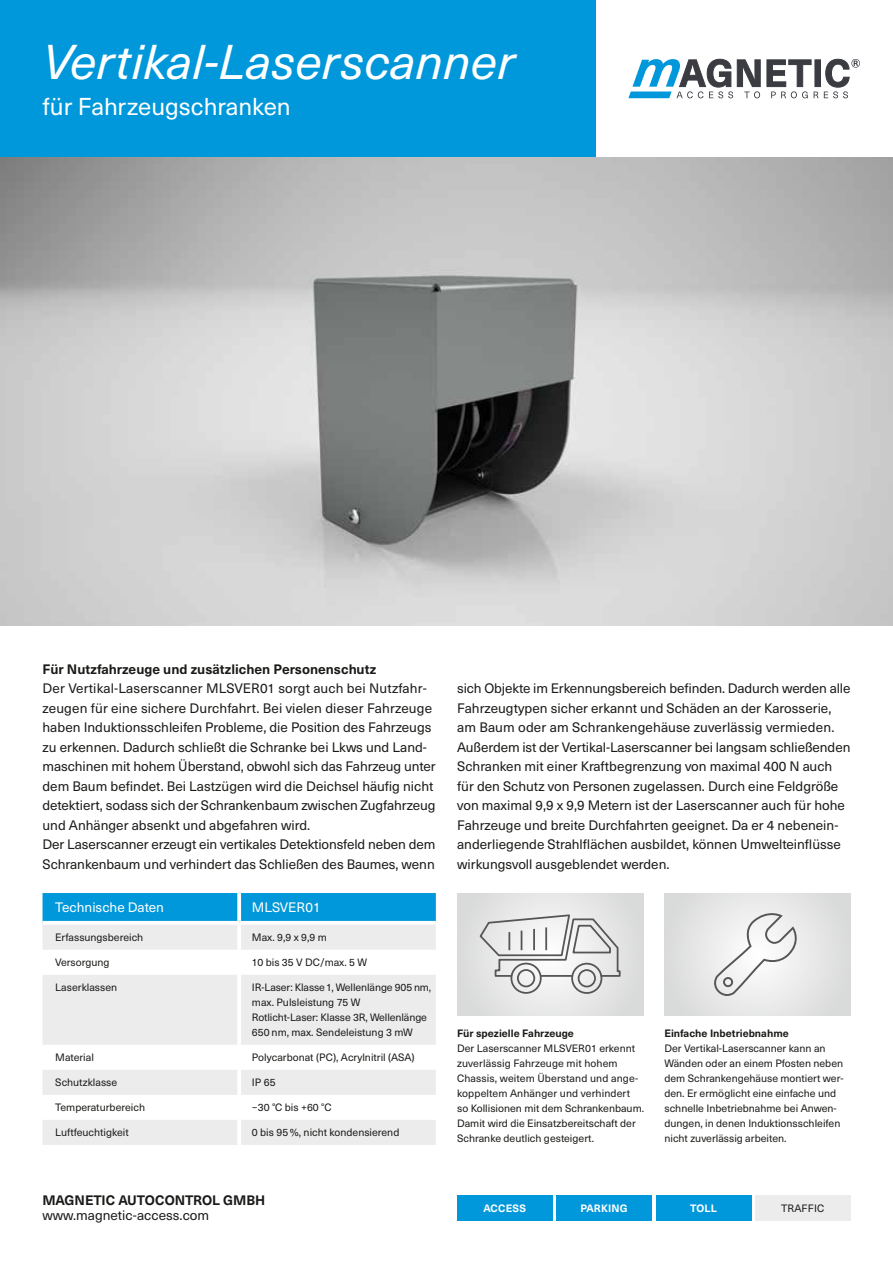
<style>
.page{position:relative;width:893px;height:1263px;background:#fff}
.page>*{position:absolute;margin:0;border:0;box-sizing:border-box;transform-origin:0 0}
.t1{font:italic 48px "Neue Haas Unica Pro";color:#fff}
.t2{font:24px "Neue Haas Unica Pro";color:#fff}
.t3{font:13.5px/19.5px "Neue Haas Unica Pro";color:#1a1a18}
.t4{font:700 13.5px "Neue Haas Unica Pro";color:#1a1a18}
.t5{font:13.5px "Neue Haas Unica Pro";color:#fff}
.t6{font:10.5px/15px "Neue Haas Unica Pro";color:#1a1a18}
.t7{font:700 10.5px "Neue Haas Unica Pro";color:#1a1a18}
.t8{font:700 10.5px "Neue Haas Unica Pro";letter-spacing:.02em;color:#fff}
.t9{font:10.5px "Neue Haas Unica Pro";letter-spacing:.02em;color:#1a1a18}
</style>
<div class="page">
<div style="left:815px;top:60px;width:5px;height:27px;background:#3a3c42"></div>
<svg style="left:628px;top:59px;width:132px;height:39px"></svg>
<svg style="left:767px;top:60px;width:51px;height:38px"></svg>
<svg style="left:824px;top:59px;width:36px;height:39px"></svg>
<div style="left:0;top:0;width:595px;height:157px;background:#0098da"></div>
<div style="left:457px;top:1195px;width:95px;height:25px;background:#0098da"></div>
<div style="left:755px;top:1195px;width:95px;height:25px;background:#ececed"></div>
<div style="left:656px;top:1195px;width:95px;height:25px;background:#0098da"></div>
<div style="left:556px;top:1195px;width:96px;height:25px;background:#0098da"></div>
<div style="left:43px;top:893px;width:393px;height:28px;background:#0098da"></div>
<svg style="left:43px;top:925px;width:393px;height:220px;fill:#ececed"></svg>
<hr style="left:237px;top:925px;width:4px;height:25px;background:#fff">
<hr style="left:237px;top:950px;width:4px;height:25px;background:#fff">
<hr style="left:237px;top:975px;width:4px;height:70px;background:#fff">
<hr style="left:237px;top:1045px;width:4px;height:25px;background:#fff">
<hr style="left:237px;top:1070px;width:4px;height:25px;background:#fff">
<hr style="left:237px;top:1095px;width:4px;height:25px;background:#fff">
<hr style="left:237px;top:1120px;width:4px;height:25px;background:#fff">
<svg style="left:237px;top:893px;width:4px;height:28px"></svg>
<div style="left:664px;top:893px;width:186px;height:122px;background:#e2e3e3"></div>
<svg style="left:713px;top:913px;width:90px;height:83px"></svg>
<svg style="left:457px;top:893px;width:186px;height:122px;background:#e1e1e1"></svg>
<div style="left:517px;top:969px;width:18px;height:18px;border:2px solid #565656;border-radius:50%"></div>
<div style="left:578px;top:969px;width:18px;height:18px;border:2px solid #565656;border-radius:50%"></div>
<div style="left:510px;top:963px;width:32px;height:31px;border:2px solid #565656;border-radius:50%"></div>
<div style="left:571px;top:963px;width:31px;height:31px;border:2px solid #565656;border-radius:50%"></div>
<svg style="left:480px;top:914px;width:141px;height:64px"></svg>
<hr style="left:533px;top:929px;width:2px;height:21px;background:#565656">
<hr style="left:545px;top:927px;width:2px;height:23px;background:#565656">
<img style="left:0;top:157px;width:893px;height:468px">
<h1 class="t1" style="left:43px;top:34px;width:474px">Vertikal-Laserscanner</h1>
<h2 class="t2" style="left:43px;top:92px;width:250px">für Fahrzeugschranken</h2>
<p class="t4" style="left:43px;top:661px;width:335px">Für Nutzfahrzeuge und zusätzlichen Personenschutz</p>
<p class="t3" style="left:43px;top:679px;width:395px">Der Vertikal-Laserscanner MLSVER01 sorgt auch bei Nutzfahr&shy;zeugen für eine sichere Durchfahrt. Bei vielen dieser Fahrzeuge haben Induktionsschleifen Probleme, die Position des Fahrzeugs zu erkennen. Dadurch schließt die Schranke bei Lkws und Land&shy;maschinen mit hohem Überstand, obwohl sich das Fahrzeug unter dem Baum befindet. Bei Lastzügen wird die Deichsel häufig nicht detektiert, sodass sich der Schrankenbaum zwischen Zugfahrzeug und Anhänger absenkt und abgefahren wird.<br>Der Laserscanner erzeugt ein vertikales Detektionsfeld neben dem Schrankenbaum und verhindert das Schließen des Baumes, wenn</p>
<p class="t3" style="left:457px;top:679px;width:395px">sich Objekte im Erkennungsbereich befinden. Dadurch werden alle Fahrzeugtypen sicher erkannt und Schäden an der Karosserie, am Baum oder am Schrankengehäuse zuverlässig vermieden.<br>Außerdem ist der Vertikal-Laserscanner bei langsam schließenden Schranken mit einer Kraftbegrenzung von maximal 400 N auch für den Schutz von Personen zugelassen. Durch eine Feldgröße von maximal 9,9 x 9,9 Metern ist der Laserscanner auch für hohe Fahrzeuge und breite Durchfahrten geeignet. Da er 4 nebenein&shy;anderliegende Strahlflächen ausbildet, können Umwelteinflüsse wirkungsvoll ausgeblendet werden.</p>
<p class="t5" style="left:55px;top:899px;width:110px">Technische Daten</p>
<p class="t5" style="left:252px;top:899px;width:70px">MLSVER01</p>
<p class="t6" style="left:55px;top:930px;width:90px">Erfassungsbereich</p>
<p class="t6" style="left:252px;top:930px;width:77px">Max. 9,9 x 9,9 m</p>
<p class="t6" style="left:55px;top:955px;width:56px">Versorgung</p>
<p class="t6" style="left:252px;top:955px;width:117px">10 bis 35 V DC/max. 5 W</p>
<p class="t6" style="left:55px;top:980px;width:63px">Laserklassen</p>
<p class="t6" style="left:252px;top:980px;width:181px">IR-Laser: Klasse 1, Wellenlänge 905 nm, max. Pulsleistung 75 W<br>Rotlicht-Laser: Klasse 3R, Wellenlänge 650 nm, max. Sendeleistung 3 mW</p>
<p class="t6" style="left:55px;top:1050px;width:40px">Material</p>
<p class="t6" style="left:252px;top:1050px;width:164px">Polycarbonat (PC), Acrylnitril (ASA)</p>
<p class="t6" style="left:55px;top:1075px;width:63px">Schutzklasse</p>
<p class="t6" style="left:252px;top:1075px;width:25px">IP 65</p>
<p class="t6" style="left:55px;top:1100px;width:91px">Temperaturbereich</p>
<p class="t6" style="left:252px;top:1100px;width:81px">−30 °C bis +60 °C</p>
<p class="t6" style="left:55px;top:1125px;width:75px">Luftfeuchtigkeit</p>
<p class="t6" style="left:252px;top:1125px;width:149px">0 bis 95 %, nicht kondensierend</p>
<p class="t4" style="left:43px;top:1192px;width:224px">MAGNETIC AUTOCONTROL GMBH</p>
<p class="t3" style="left:43px;top:1206px;width:168px">www.magnetic-access.com</p>
<p class="t7" style="left:457px;top:1027px;width:118px">Für spezielle Fahrzeuge</p>
<p class="t6" style="left:457px;top:1041px;width:188px">Der Laserscanner MLSVER01 erkennt zuverlässig Fahrzeuge mit hohem Chassis, weitem Überstand und ange&shy;koppeltem Anhänger und verhindert<br>so Kollisionen mit dem Schrankenbaum.<br>Damit wird die Einsatzbereitschaft der Schranke deutlich gesteigert.</p>
<p class="t7" style="left:664px;top:1027px;width:126px">Einfache Inbetriebnahme</p>
<p class="t6" style="left:664px;top:1041px;width:181px">Der Vertikal-Laserscanner kann an Wänden oder an einem Pfosten neben dem Schrankengehäuse montiert wer&shy;den. Er ermöglicht eine einfache und schnelle Inbetriebnahme bei Anwen&shy;dungen, in denen Induktionsschleifen nicht zuverlässig arbeiten.</p>
<p class="t8" style="left:483px;top:1201px;width:44px">ACCESS</p>
<p class="t8" style="left:580px;top:1201px;width:49px">PARKING</p>
<p class="t8" style="left:690px;top:1201px;width:28px">TOLL</p>
<p class="t9" style="left:781px;top:1202px;width:45px">TRAFFIC</p>
</div>
